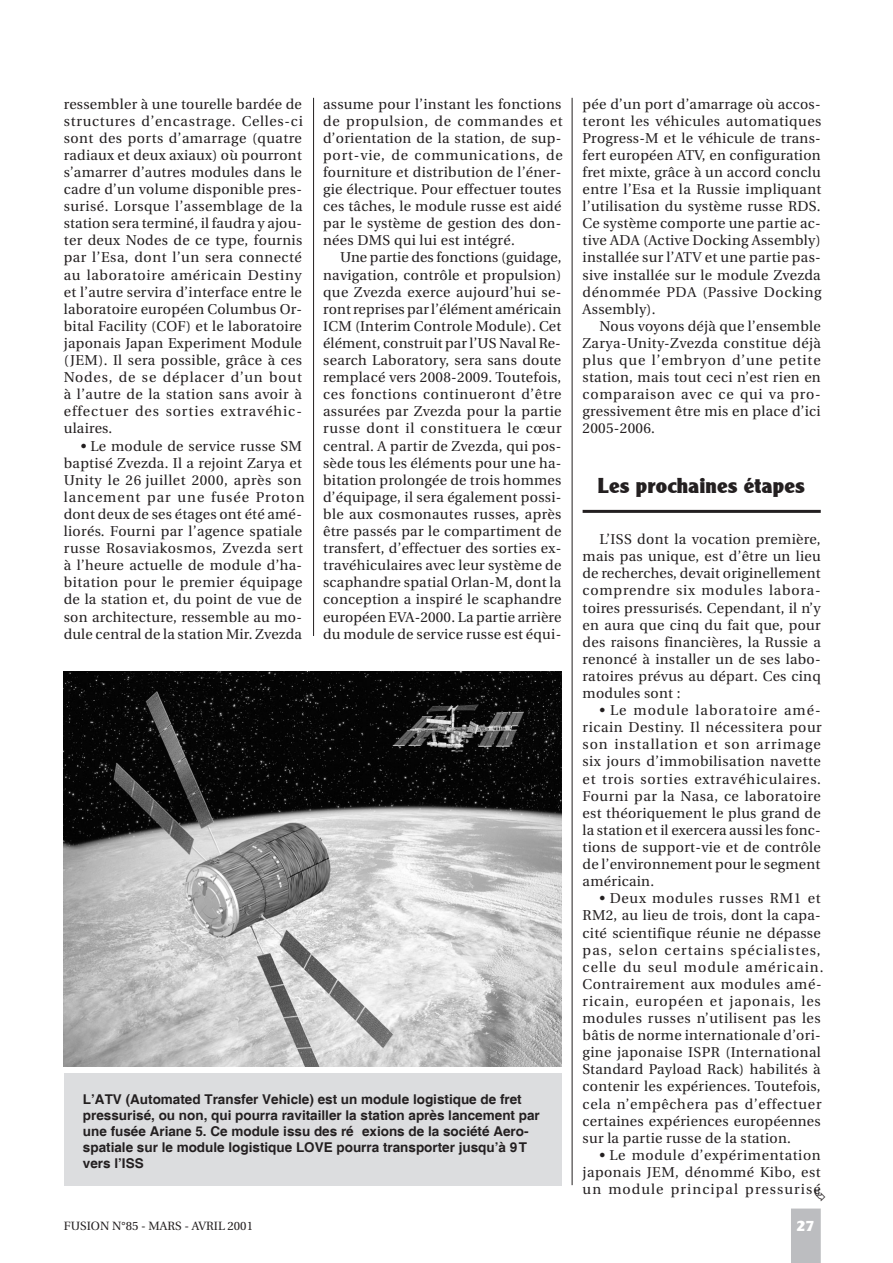
<style>
.page{position:relative;width:893px;height:1263px;background:#fff}
.page>*{position:absolute;margin:0;border:0;box-sizing:border-box;transform-origin:0 0}
.t1{font:21px "Clear Black DB Normal";letter-spacing:.02em;color:#231f20}
.t2{font:15px "Clear Black DB Normal";color:#fff}
.t3{font:14.25px/17.1px "Utopia";letter-spacing:.02em;color:#231f20;text-align:justify}
.t4{font:700 13.5px/16.2px "Helvetica";color:#231f20}
.t5{font:12px "Utopia";color:#231f20}
</style>
<div class="page">
<hr style="left:313px;top:98px;width:1px;height:1087px;background:#231f20">
<hr style="left:572px;top:98px;width:1px;height:1087px;background:#231f20">
<div style="left:791px;top:1208px;width:30px;height:55px;background:#bcbdc0"></div>
<div style="left:302px;top:636px;width:40px;height:563px;background:#fff"></div>
<hr style="left:583px;top:510px;width:238px;height:3px;background:#231f20">
<img style="left:64px;top:672px;width:497px;height:394px">
<div style="left:64px;top:1073px;width:497px;height:112px;background:#dcdddf"></div>
<p class="t3" style="left:64px;top:95px;width:241px">ressembler à une tourelle bardée de structures d’encastrage. Celles-ci sont des ports d’amarrage (quatre radiaux et deux axiaux) où pourront s’amarrer d’autres modules dans le cadre d’un volume disponible pres&shy;surisé. Lorsque l’assemblage de la station sera terminé, il faudra y ajou&shy;ter deux Nodes de ce type, fournis par l’Esa, dont l’un sera connecté au laboratoire américain Destiny et l’autre servira d’interface entre le laboratoire européen Columbus Or&shy;bital Facility (COF) et le laboratoire japonais Japan Experiment Module (JEM). Il sera possible, grâce à ces Nodes, de se déplacer d’un bout à l’autre de la station sans avoir à effectuer des sorties extravéhic&shy;ulaires.</p>
<p class="t3" style="left:64px;top:437px;width:242px;text-align:left;text-indent:17px">• Le module de service russe SM baptisé Zvezda. Il a rejoint Zarya et Unity le 26 juillet 2000, après son lancement par une fusée Proton dont deux de ses étages ont été amé&shy;liorés. Fourni par l’agence spatiale russe Rosaviakosmos, Zvezda sert à l’heure actuelle de module d’ha&shy;bitation pour le premier équipage de la station et, du point de vue de son architecture, ressemble au mo&shy;dule central de la station Mir. Zvezda</p>
<p class="t3" style="left:323px;top:95px;width:241px">assume pour l’instant les fonctions de propulsion, de commandes et d’orientation de la station, de sup&shy;port-vie, de communications, de fourniture et distribution de l’éner&shy;gie électrique. Pour effectuer toutes ces tâches, le module russe est aidé par le système de gestion des don&shy;nées DMS qui lui est intégré.</p>
<p class="t3" style="left:323px;top:249px;width:240px;text-indent:17px">Une partie des fonctions (guidage, navigation, contrôle et propulsion) que Zvezda exerce aujourd’hui se&shy;ront reprises par l’élément américain ICM (Interim Controle Module). Cet élément, construit par l’US Naval Re&shy;search Laboratory, sera sans doute remplacé vers 2008-2009. Toutefois, ces fonctions continueront d’être assurées par Zvezda pour la partie russe dont il constituera le cœur central. A partir de Zvezda, qui pos&shy;sède tous les éléments pour une ha&shy;bitation prolongée de trois hommes d’équipage, il sera également possi&shy;ble aux cosmonautes russes, après être passés par le compartiment de transfert, d’effectuer des sorties ex&shy;travéhiculaires avec leur système de scaphandre spatial Orlan-M, dont la conception a inspiré le scaphandre européen EVA-2000. La partie arrière du module de service russe est équi-</p>
<p class="t4" style="left:83px;top:1091px;width:458px">L’ATV (Automated Transfer Vehicle) est un module logistique de fret pressurisé, ou non, qui pourra ravitailler la station après lancement par une fusée Ariane 5. Ce module issu des réflexions de la société Aero&shy;spatiale sur le module logistique LOVE pourra transporter jusqu’à 9 T vers l’ISS</p>
<p class="t3" style="left:583px;top:95px;width:241px">pée d’un port d’amarrage où accos&shy;teront les véhicules automatiques Progress-M et le véhicule de trans&shy;fert européen ATV, en configuration fret mixte, grâce à un accord conclu entre l’Esa et la Russie impliquant l’utilisation du système russe RDS.<br>Ce système comporte une partie ac&shy;tive ADA (Active Docking Assembly) installée sur l’ATV et une partie pas&shy;sive installée sur le module Zvezda dénommée PDA (Passive Docking Assembly).</p>
<p class="t3" style="left:583px;top:318px;width:240px;text-indent:17px">Nous voyons déjà que l’ensemble Zarya-Unity-Zvezda constitue déjà plus que l’embryon d’une petite station, mais tout ceci n’est rien en comparaison avec ce qui va pro&shy;gressivement être mis en place d’ici 2005-2006.</p>
<h1 class="t1" style="left:598px;top:473px;width:208px">Les prochaines étapes</h1>
<p class="t3" style="left:583px;top:531px;width:240px;text-indent:17px">L’ISS dont la vocation première, mais pas unique, est d’être un lieu de recherches, devait originellement comprendre six modules labora&shy;toires pressurisés. Cependant, il n’y en aura que cinq du fait que, pour des raisons financières, la Russie a renoncé à installer un de ses labo&shy;ratoires prévus au départ. Ces cinq modules sont :</p>
<p class="t3" style="left:583px;top:702px;width:241px;text-indent:17px">• Le module laboratoire amé&shy;ricain Destiny. Il nécessitera pour son installation et son arrimage six jours d’immobilisation navette et trois sorties extravéhiculaires.<br>Fourni par la Nasa, ce laboratoire est théoriquement le plus grand de la station et il exercera aussi les fonc&shy;tions de support-vie et de contrôle de l’environnement pour le segment américain.</p>
<p class="t3" style="left:583px;top:890px;width:242px;text-align:left;text-indent:17px">• Deux modules russes RM1 et RM2, au lieu de trois, dont la capa&shy;cité scientifique réunie ne dépasse pas, selon certains spécialistes, celle du seul module américain.<br>Contrairement aux modules amé&shy;ricain, européen et japonais, les modules russes n’utilisent pas les bâtis de norme internationale d’ori&shy;gine japonaise ISPR (International Standard Payload Rack) habilités à contenir les expériences. Toutefois, cela n’empêchera pas d’effectuer certaines expériences européennes sur la partie russe de la station.</p>
<p class="t3" style="left:583px;top:1147px;width:240px;text-indent:17px">• Le module d’expérimentation japonais JEM, dénommé Kibo, est un module principal pressurisé</p>
<p class="t5" style="left:64px;top:1219px;width:191px">FUSION N°85 - MARS - AVRIL 2001</p>
<p class="t2" style="left:797px;top:1217px;width:19px">27</p>
</div>
